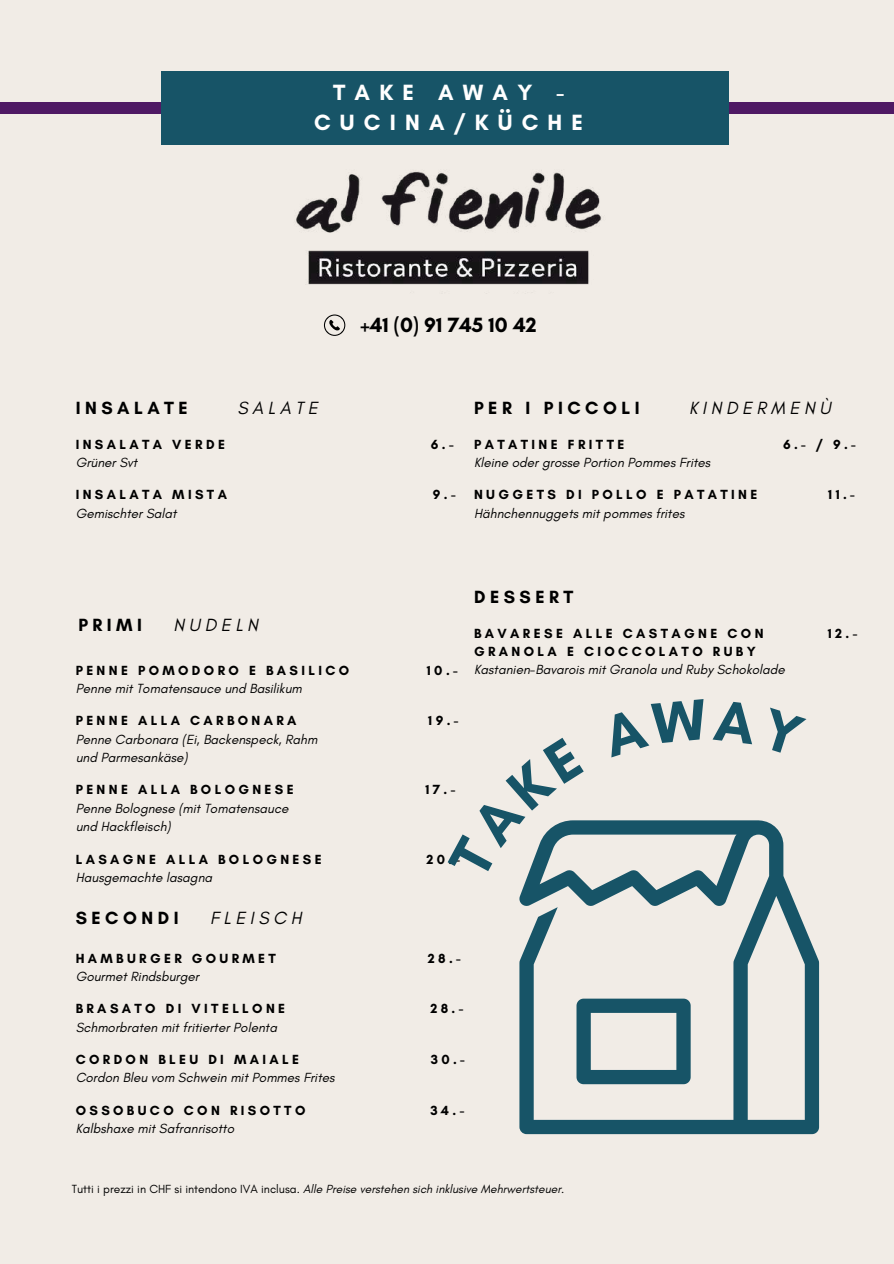
<style>
.page{position:relative;width:894px;height:1264px;background:#fff}
.page>*{position:absolute;margin:0;border:0;box-sizing:border-box;transform-origin:0 0}
.t1{font:700 22.5px/30.3px "Glacial Indifference";letter-spacing:.41em;color:#fff;text-align:center}
.t2{font:700 21px "Glacial Indifference";color:#000}
.t3{font:700 18px "Glacial Indifference";letter-spacing:.25em;color:#000}
.t4{font:italic 18px "Glacial Indifference";letter-spacing:.25em;color:#000}
.t5{font:italic 13.5px/18.5px "Glacial Indifference";color:#000}
.t6{font:700 13.5px "Glacial Indifference";letter-spacing:.25em;color:#000}
.t7{font:italic 12px "Glacial Indifference";color:#000}
.s1{font-style:normal}
</style>
<div class="page">
<div style="left:0;top:0;width:893px;height:1263px;background:#f1ece6"></div>
<div style="left:0;top:102px;width:893px;height:11px;background:#4f1964"></div>
<img style="left:296px;top:170px;width:306px;height:115px">
<svg style="left:324px;top:314px;width:21px;height:22px"></svg>
<svg style="left:519px;top:820px;width:299px;height:314px"></svg>
<div style="left:161px;top:71px;width:567px;height:74px;background:#175467"></div>
<svg style="left:519px;top:820px;width:64px;height:61px"></svg>
<h1 class="t1" style="left:314px;top:77px;width:270px">TAKE AWAY -<br>CUCINA/KÜCHE</h1>
<h3 class="t3" style="left:76px;top:396px;width:114px">INSALATE</h3>
<h3 class="t4" style="left:237px;top:396px;width:82px">SALATE</h3>
<h2 class="t2" style="left:360px;top:312px;width:177px">+41 (0) 91 745 10 42</h2>
<h3 class="t3" style="left:474px;top:396px;width:167px">PER I PICCOLI</h3>
<h3 class="t4" style="left:689px;top:396px;width:143px">KINDERMENÙ</h3>
<p class="t6" style="left:76px;top:436px;width:151px">INSALATA VERDE</p>
<p class="t6" style="left:431px;top:436px;width:24px">6.-</p>
<p class="t5" style="left:76px;top:453px;width:63px">Grüner Svt</p>
<p class="t6" style="left:76px;top:486px;width:153px">INSALATA MISTA</p>
<p class="t6" style="left:433px;top:486px;width:24px">9.-</p>
<p class="t5" style="left:76px;top:504px;width:102px">Gemischter Salat</p>
<p class="t6" style="left:474px;top:436px;width:152px">PATATINE FRITTE</p>
<p class="t6" style="left:782px;top:436px;width:74px">6.- / 9.-</p>
<p class="t5" style="left:474px;top:453px;width:238px">Kleine oder grosse Portion Pommes Frites</p>
<p class="t6" style="left:474px;top:486px;width:285px">NUGGETS DI POLLO E PATATINE</p>
<p class="t6" style="left:828px;top:486px;width:28px">11.-</p>
<p class="t5" style="left:474px;top:504px;width:212px">Hähnchennuggets mit pommes frites</p>
<h3 class="t3" style="left:78px;top:614px;width:65px">PRIMI</h3>
<h3 class="t4" style="left:173px;top:614px;width:86px">NUDELN</h3>
<p class="t6" style="left:76px;top:661px;width:275px">PENNE POMODORO E BASILICO</p>
<p class="t6" style="left:427px;top:661px;width:32px">10.-</p>
<p class="t5" style="left:76px;top:679px;width:227px">Penne mit Tomatensauce und Basilikum</p>
<p class="t6" style="left:76px;top:712px;width:222px">PENNE ALLA CARBONARA</p>
<p class="t6" style="left:428px;top:712px;width:32px">19.-</p>
<p class="t5" style="left:76px;top:729px;width:243px">Penne Carbonara (Ei, Backenspeck, Rahm und Parmesankäse)</p>
<p class="t6" style="left:76px;top:781px;width:219px">PENNE ALLA BOLOGNESE</p>
<p class="t6" style="left:425px;top:781px;width:31px">17.-</p>
<p class="t5" style="left:76px;top:799px;width:214px">Penne Bolognese (mit Tomatensauce und Hackfleisch)</p>
<p class="t6" style="left:76px;top:850px;width:247px">LASAGNE ALLA BOLOGNESE</p>
<p class="t6" style="left:426px;top:850px;width:35px">20.-</p>
<p class="t5" style="left:76px;top:868px;width:138px">Hausgemachte lasagna</p>
<h3 class="t3" style="left:76px;top:907px;width:104px">SECONDI</h3>
<h3 class="t4" style="left:210px;top:907px;width:93px">FLEISCH</h3>
<h3 class="t3" style="left:474px;top:585px;width:101px">DESSERT</h3>
<p class="t6" style="left:474px;top:625px;width:291px">BAVARESE ALLE CASTAGNE CON</p>
<p class="t6" style="left:827px;top:625px;width:31px">12.-</p>
<p class="t6" style="left:474px;top:643px;width:283px">GRANOLA E CIOCCOLATO RUBY</p>
<p class="t5" style="left:474px;top:659px;width:312px">Kastanien-Bavarois mit Granola und Ruby Schokolade</p>
<p class="t6" style="left:76px;top:949px;width:202px">HAMBURGER GOURMET</p>
<p class="t6" style="left:428px;top:949px;width:34px">28.-</p>
<p class="t5" style="left:76px;top:967px;width:125px">Gourmet Rindsburger</p>
<p class="t6" style="left:76px;top:1000px;width:211px">BRASATO DI VITELLONE</p>
<p class="t6" style="left:430px;top:1000px;width:34px">28.-</p>
<p class="t5" style="left:76px;top:1017px;width:203px">Schmorbraten mit fritierter Polenta</p>
<p class="t6" style="left:76px;top:1051px;width:225px">CORDON BLEU DI MAIALE</p>
<p class="t6" style="left:430px;top:1051px;width:36px">30.-</p>
<p class="t5" style="left:76px;top:1068px;width:260px">Cordon Bleu vom Schwein mit Pommes Frites</p>
<p class="t6" style="left:76px;top:1102px;width:231px">OSSOBUCO CON RISOTTO</p>
<p class="t6" style="left:430px;top:1102px;width:35px">34.-</p>
<p class="t5" style="left:76px;top:1119px;width:160px">Kalbshaxe mit Safranrisotto</p>
<p class="t7" style="left:72px;top:1181px;width:494px"><span class="s1">Tutti i prezzi in CHF si intendono IVA inclusa.</span> Alle Preise verstehen sich inklusive Mehrwertsteuer.</p>
</div>
